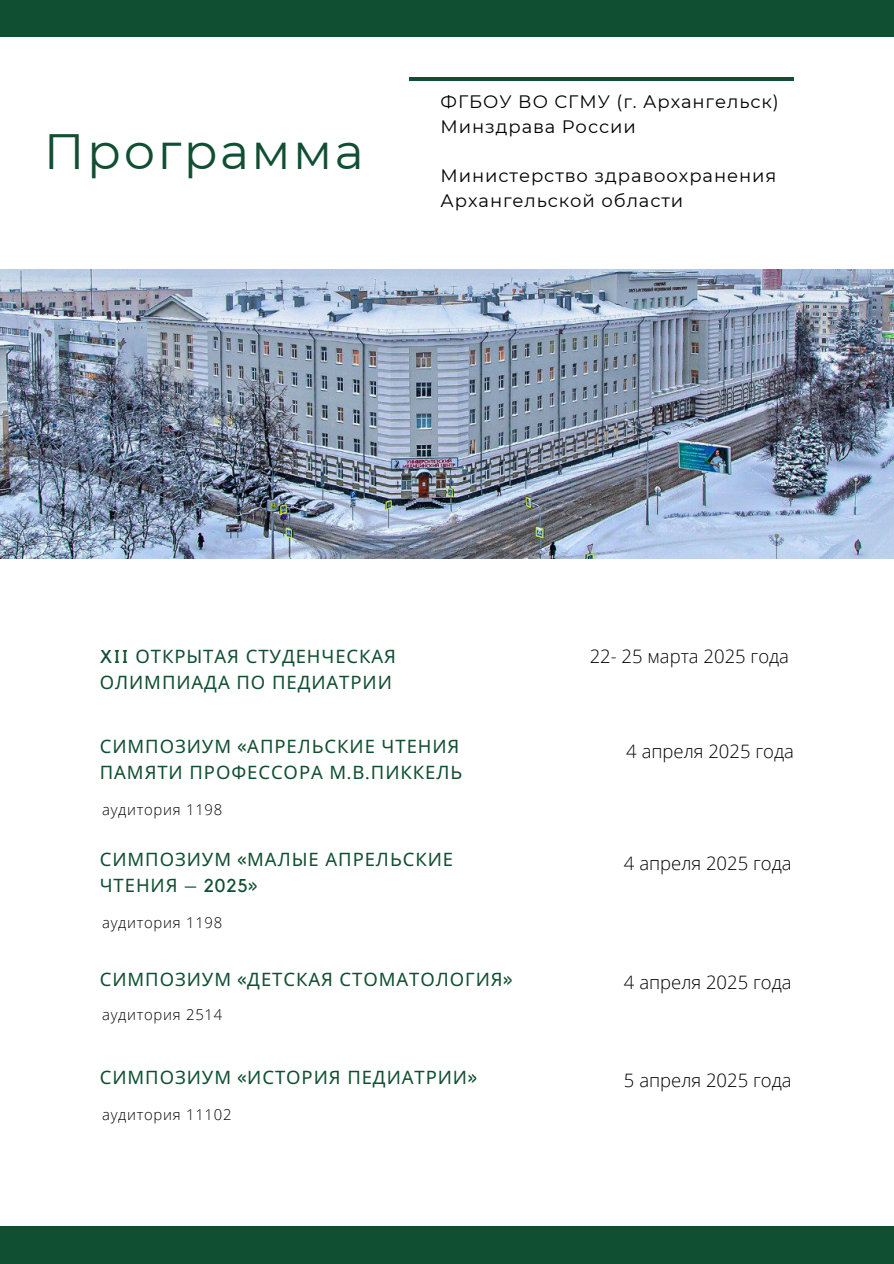
<style>
.page{position:relative;width:894px;height:1264px;background:#fff}
.page>*{position:absolute;margin:0;border:0;box-sizing:border-box;transform-origin:0 0}
.t1{font:49.5px "Montserrat";letter-spacing:.05em;color:#104f31}
.t2{font:18.45px/25.8px "Noto Sans";letter-spacing:.05em;color:#104f31}
.t3{font:300 18.45px "Open Sans";color:#000}
.t4{font:18px/24.8px "Montserrat";letter-spacing:.05em;color:#000}
.t5{font:300 14.85px "Open Sans";letter-spacing:.05em;color:#000}
.s1{font-family:"Kollektif"}
</style>
<div class="page">
<img style="left:0;top:269px;width:893px;height:289px">
<div style="left:0;top:0;width:893px;height:36px;background:#104f31"></div>
<div style="left:0;top:1226px;width:893px;height:37px;background:#104f31"></div>
<hr style="left:409px;top:77px;width:384px;height:4px;background:#104f31">
<p class="t1" style="left:44px;top:121px;width:321px">Программа</p>
<h3 class="t4" style="left:440px;top:89px;width:339px">ФГБОУ ВО СГМУ (г. Архангельск)<br>Минздрава России</h3>
<h3 class="t4" style="left:440px;top:163px;width:337px">Министерство здравоохранения<br>Архангельской области</h3>
<h2 class="t2" style="left:100px;top:642px;width:298px"><span class="s1">XII</span> ОТКРЫТАЯ СТУДЕНЧЕСКАЯ<br>ОЛИМПИАДА ПО ПЕДИАТРИИ</h2>
<h1 class="t3" style="left:589px;top:642px;width:201px">22- 25 марта 2025 года</h1>
<h3 class="t2" style="left:100px;top:733px;width:364px">СИМПОЗИУМ <span class="s1">«</span>АПРЕЛЬСКИЕ ЧТЕНИЯ<br>ПАМЯТИ ПРОФЕССОРА М<span class="s1">.</span>В<span class="s1">.</span>ПИККЕЛЬ</h3>
<h3 class="t5" style="left:102px;top:798px;width:122px">аудитория 1198</h3>
<h2 class="t2" style="left:100px;top:846px;width:355px">СИМПОЗИУМ <span class="s1">«</span>МАЛЫЕ АПРЕЛЬСКИЕ<br>ЧТЕНИЯ <span class="s1">– 2025»</span></h2>
<p class="t5" style="left:102px;top:912px;width:122px">аудитория 1198</p>
<h2 class="t2" style="left:100px;top:965px;width:414px">СИМПОЗИУМ <span class="s1">«</span>ДЕТСКАЯ СТОМАТОЛОГИЯ<span class="s1">»</span></h2>
<h2 class="t5" style="left:102px;top:1003px;width:122px">аудитория 2514</h2>
<p class="t2" style="left:100px;top:1063px;width:378px">СИМПОЗИУМ <span class="s1">«</span>ИСТОРИЯ ПЕДИАТРИИ<span class="s1">»</span></p>
<p class="t5" style="left:102px;top:1104px;width:131px">аудитория 11102</p>
<p class="t3" style="left:626px;top:738px;width:169px">4 апреля 2025 года</p>
<h3 class="t3" style="left:623px;top:850px;width:169px">4 апреля 2025 года</h3>
<h3 class="t3" style="left:623px;top:969px;width:169px">4 апреля 2025 года</h3>
<p class="t3" style="left:623px;top:1067px;width:169px">5 апреля 2025 года</p>
</div>
